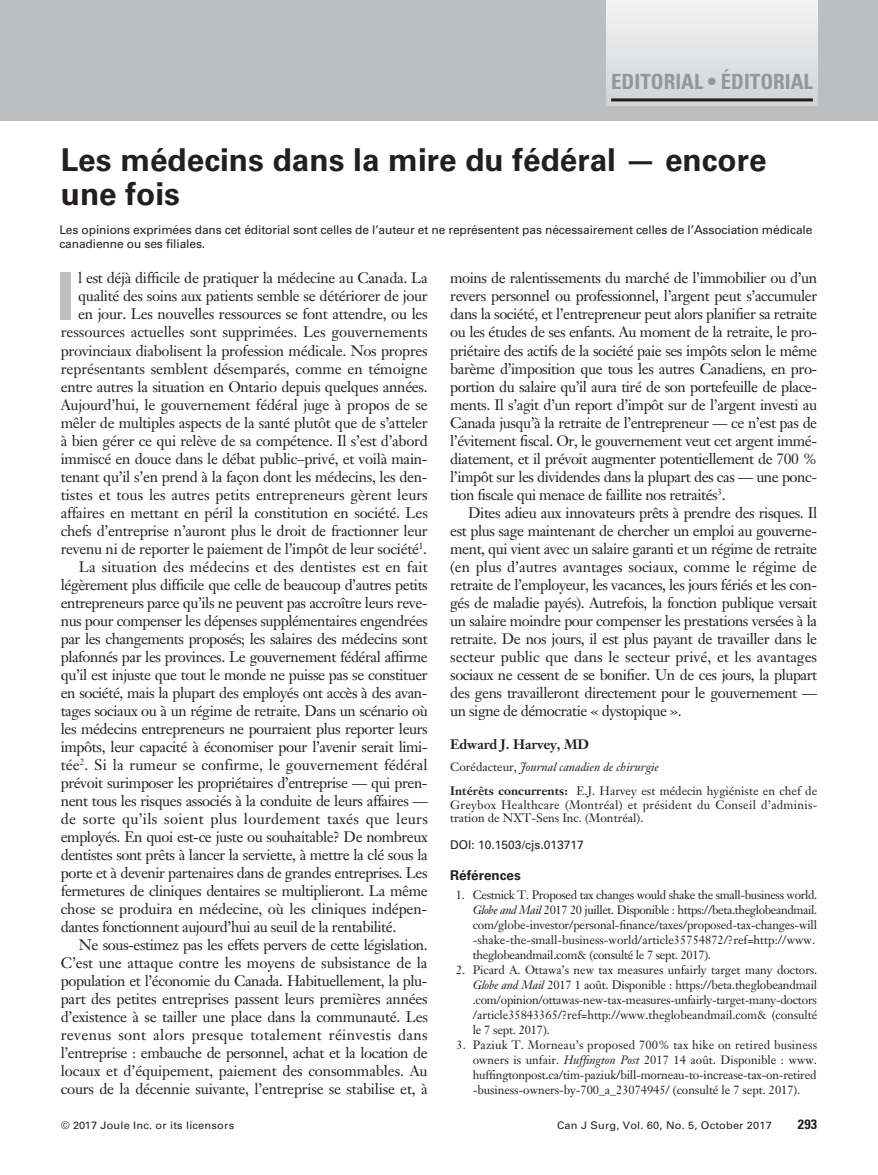
<style>
.page{position:relative;width:878px;height:1175px;background:#fff}
.page>*{position:absolute;margin:0;border:0;box-sizing:border-box;transform-origin:0 0}
.t1{font:700 64.8px "Univers LT Std";color:#bcbec0}
.t2{font:700 31.5px/34.5px "Univers LT Std";color:#231f20}
.t3{font:700 condensed 21px "Univers LT Std";color:#949698}
.t4{font:15px/18px "Janson Text LT Std";letter-spacing:-.02em;color:#231f20;text-align:justify}
.t5{font:15px "Janson Text LT Std";letter-spacing:.02em;color:#231f20}
.t6{font:15px "Janson Text LT Std";letter-spacing:.005em;color:#231f20}
.t7{font:15px "Janson Text LT Std";color:#231f20}
.t8{font:700 13.5px "Janson Text LT Std";letter-spacing:-.01em;color:#231f20}
.t9{font:700 13.5px "Univers LT Std";color:#231f20}
.t10{font:700 condensed 13.5px "Univers LT Std";color:#231f20;scale:1.05 1}
.t11{font:12px/15px "Janson Text LT Std";letter-spacing:-.005em;color:#231f20;text-align:justify}
.t12{font:12px/15px "Janson Text LT Std";letter-spacing:-.025em;color:#231f20}
.t13{font:12px/14.4px "Univers LT Std";letter-spacing:-.01em;color:#231f20}
.t14{font:12px/13.5px "Janson Text LT Std";letter-spacing:.02em;color:#231f20}
.t15{font:10.5px "Univers LT Std";letter-spacing:.015em;color:#231f20;scale:1.05 1}
.s1{font-style:italic}
.s2{font-weight:700}
</style>
<div class="page">
<div style="left:0;top:0;width:878px;height:120px;background:#bcbec0"></div>
<div style="left:606px;top:0;width:211px;height:106px;background:linear-gradient(to bottom,#f5f6f6,#cecfd1)"></div>
<hr style="left:611px;top:98px;width:201px;height:3px;background:#231f20">
<h3 class="t3" style="left:611px;top:69px;width:203px">EDITORIAL • ÉDITORIAL</h3>
<h2 class="t2" style="left:61px;top:142px;width:707px">Les médecins dans la mire du fédéral — encore une fois</h2>
<p class="t13" style="left:59px;top:222px;width:754px">Les opinions exprimées dans cet éditorial sont celles de l’auteur et ne représentent pas nécessairement celles de l’Association médicale canadienne ou ses filiales.</p>
<h1 class="t1" style="left:57px;top:259px;width:20px">I</h1>
<p class="t4" style="left:78px;top:269px;width:351px">l est déjà difficile de pratiquer la médecine au Canada. La</p>
<p class="t4" style="left:78px;top:287px;width:351px">qualité des soins aux patients semble se détériorer de jour</p>
<p class="t4" style="left:78px;top:305px;width:351px">en jour. Les nouvelles ressources se font attendre, ou les</p>
<p class="t4" style="left:61px;top:323px;width:368px">ressources actuelles sont supprimées. Les gouvernements</p>
<p class="t4" style="left:61px;top:341px;width:368px">provinciaux diabolisent la profession médicale. Nos propres</p>
<p class="t4" style="left:61px;top:359px;width:368px">représentants semblent désemparés, comme en témoigne</p>
<p class="t4" style="left:61px;top:377px;width:368px">entre autres la situation en Ontario depuis quelques années.</p>
<p class="t4" style="left:61px;top:395px;width:368px">Aujourd’hui, le gouvernement fédéral juge à propos de se</p>
<p class="t4" style="left:61px;top:413px;width:368px">mêler de multiples aspects de la santé plutôt que de s’atteler</p>
<p class="t4" style="left:61px;top:431px;width:368px">à bien gérer ce qui relève de sa compétence. Il s’est d’abord</p>
<p class="t4" style="left:61px;top:449px;width:368px">immiscé en douce dans le débat public–privé, et voilà main-</p>
<p class="t4" style="left:61px;top:467px;width:368px">tenant qu’il s’en prend à la façon dont les médecins, les den-</p>
<p class="t7" style="left:61px;top:485px;width:368px">tistes et tous les autres petits entrepreneurs gèrent leurs</p>
<p class="t4" style="left:61px;top:503px;width:368px">affaires en mettant en péril la constitution en société. Les</p>
<p class="t4" style="left:61px;top:521px;width:368px">chefs d’entreprise n’auront plus le droit de fractionner leur</p>
<p class="t4" style="left:61px;top:539px;width:368px">revenu ni de reporter le paiement de l’impôt de leur société<sup>1</sup>.</p>
<p class="t6" style="left:79px;top:557px;width:350px">La situation des médecins et des dentistes est en fait</p>
<p class="t4" style="left:61px;top:575px;width:368px">légèrement plus difficile que celle de beaucoup d’autres petits</p>
<p class="t4" style="left:61px;top:593px;width:368px">entrepreneurs parce qu’ils ne peuvent pas accroître leurs reve-</p>
<p class="t4" style="left:61px;top:611px;width:368px">nus pour compenser les dépenses supplémentaires engendrées</p>
<p class="t4" style="left:61px;top:629px;width:368px">par les changements proposés; les salaires des médecins sont</p>
<p class="t4" style="left:61px;top:647px;width:368px">plafonnés par les provinces. Le gouvernement fédéral affirme</p>
<p class="t4" style="left:61px;top:665px;width:368px">qu’il est injuste que tout le monde ne puisse pas se constituer</p>
<p class="t4" style="left:61px;top:683px;width:368px">en société, mais la plupart des employés ont accès à des avan-</p>
<p class="t4" style="left:61px;top:701px;width:368px">tages sociaux ou à un régime de retraite. Dans un scénario où</p>
<p class="t4" style="left:61px;top:719px;width:368px">les médecins entrepreneurs ne pourraient plus reporter leurs</p>
<p class="t4" style="left:61px;top:737px;width:368px">impôts, leur capacité à économiser pour l’avenir serait limi-</p>
<p class="t6" style="left:61px;top:755px;width:368px">tée<sup>2</sup>. Si la rumeur se confirme, le gouvernement fédéral</p>
<p class="t4" style="left:61px;top:773px;width:368px">prévoit surimposer les propriétaires d’entreprise — qui pren-</p>
<p class="t4" style="left:61px;top:791px;width:368px">nent tous les risques associés à la conduite de leurs affaires —</p>
<p class="t5" style="left:61px;top:809px;width:368px">de sorte qu’ils soient plus lourdement taxés que leurs</p>
<p class="t4" style="left:61px;top:827px;width:368px">employés. En quoi est-ce juste ou souhaitable? De nombreux</p>
<p class="t4" style="left:61px;top:845px;width:368px">dentistes sont prêts à lancer la serviette, à mettre la clé sous la</p>
<p class="t4" style="left:61px;top:863px;width:368px">porte et à devenir partenaires dans de grandes entreprises. Les</p>
<p class="t4" style="left:61px;top:881px;width:368px">fermetures de cliniques dentaires se multiplieront. La même</p>
<p class="t4" style="left:61px;top:899px;width:367px">chose se produira en médecine, où les cliniques indépen-</p>
<p class="t4" style="left:61px;top:917px;width:337px">dantes fonctionnent aujourd’hui au seuil de la rentabilité.</p>
<p class="t4" style="left:79px;top:935px;width:350px">Ne sous-estimez pas les effets pervers de cette législation.</p>
<p class="t4" style="left:61px;top:953px;width:368px">C’est une attaque contre les moyens de subsistance de la</p>
<p class="t4" style="left:61px;top:971px;width:368px">population et l’économie du Canada. Habituellement, la plu-</p>
<p class="t4" style="left:61px;top:989px;width:368px">part des petites entreprises passent leurs premières années</p>
<p class="t4" style="left:61px;top:1007px;width:368px">d’existence à se tailler une place dans la communauté. Les</p>
<p class="t5" style="left:61px;top:1025px;width:368px">revenus sont alors presque totalement réinvestis dans</p>
<p class="t4" style="left:61px;top:1043px;width:368px">l’entreprise : embauche de personnel, achat et la location de</p>
<p class="t4" style="left:61px;top:1061px;width:368px">locaux et d’équipement, paiement des consommables. Au</p>
<p class="t4" style="left:61px;top:1079px;width:368px">cours de la décennie suivante, l’entreprise se stabilise et, à</p>
<p class="t4" style="left:450px;top:269px;width:369px">moins de ralentissements du marché de l’immobilier ou d’un revers personnel ou professionnel, l’argent peut s’accumuler dans la société, et l’entrepreneur peut alors planifier sa retraite ou les études de ses enfants. Au moment de la retraite, le pro&shy;priétaire des actifs de la société paie ses impôts selon le même barème d’imposition que tous les autres Canadiens, en pro&shy;portion du salaire qu’il aura tiré de son portefeuille de place&shy;ments. Il s’agit d’un report d’impôt sur de l’argent investi au Canada jusqu’à la retraite de l’entrepreneur — ce n’est pas de l’évitement fiscal. Or, le gouvernement veut cet argent immé&shy;diatement, et il prévoit augmenter potentiellement de 700 % l’impôt sur les dividendes dans la plupart des cas — une ponc&shy;tion fiscale qui menace de faillite nos retraités<sup>3</sup>.</p>
<p class="t4" style="left:450px;top:503px;width:368px;text-indent:18px">Dites adieu aux innovateurs prêts à prendre des risques. Il est plus sage maintenant de chercher un emploi au gouverne&shy;ment, qui vient avec un salaire garanti et un régime de retraite (en plus d’autres avantages sociaux, comme le régime de retraite de l’employeur, les vacances, les jours fériés et les con&shy;gés de maladie payés). Autrefois, la fonction publique versait un salaire moindre pour compenser les prestations versées à la retraite. De nos jours, il est plus payant de travailler dans le secteur public que dans le secteur privé, et les avantages sociaux ne cessent de se bonifier. Un de ces jours, la plupart des gens travailleront directement pour le gouvernement — un signe de démocratie « dystopique ».</p>
<p class="t8" style="left:450px;top:735px;width:140px">Edward J. Harvey, MD</p>
<p class="t11" style="left:450px;top:755px;width:368px;line-height:24px">Corédacteur, <span class="s1">Journal canadien de chirurgie<br></span><span class="s2">Intérêts concurrents:</span> E.J. Harvey est médecin hygiéniste en chef de</p>
<p class="t14" style="left:450px;top:797px;width:367px">Greybox Healthcare (Montréal) et président du Conseil d’adminis&shy;tration de NXT-Sens Inc. (Montréal).</p>
<p class="t13" style="left:450px;top:837px;width:135px">DOI: 10.1503/cjs.013717</p>
<p class="t9" style="left:450px;top:867px;width:72px">Références</p>
<p class="t12" style="left:472px;top:887px;width:346px;text-indent:-17px">1. Cestnick T. Proposed tax changes would shake the small-business world.<br><span class="s1">Globe and Mail</span> 2017 20 juillet. Disponible : https://beta.theglobeandmail. com/globe-investor/personal-finance/taxes/proposed-tax-changes-will -shake-the-small-business-world/article35754872/?ref=http://www. theglobeandmail.com&amp; (consulté le 7 sept. 2017).</p>
<p class="t11" style="left:472px;top:962px;width:346px;text-indent:-17px">2. Picard A. Ottawa’s new tax measures unfairly target many doctors.<br><span class="s1">Globe and Mail</span> 2017 1 août. Disponible : https://beta.theglobeandmail .com/opinion/ottawas-new-tax-measures-unfairly-target-many-doctors /article35843365/?ref=http://www.theglobeandmail.com&amp; (consulté le 7 sept. 2017).</p>
<p class="t11" style="left:472px;top:1037px;width:346px;text-indent:-16px">3. Paziuk T. Morneau’s proposed 700% tax hike on retired business owners is unfair. <span class="s1">Huffington Post</span> 2017 14 août. Disponible : www. huffingtonpost.ca/tim-paziuk/bill-morneau-to-increase-tax-on-retired -business-owners-by-700_a_23074945/ (consulté le 7 sept. 2017).</p>
<p class="t15" style="left:61px;top:1119px;width:167px">© 2017 Joule Inc. or its licensors</p>
<p class="t15" style="left:557px;top:1119px;width:206px">Can J Surg, Vol. 60, No. 5, October 2017</p>
<p class="t10" style="left:797px;top:1116px;width:20px">293</p>
</div>
